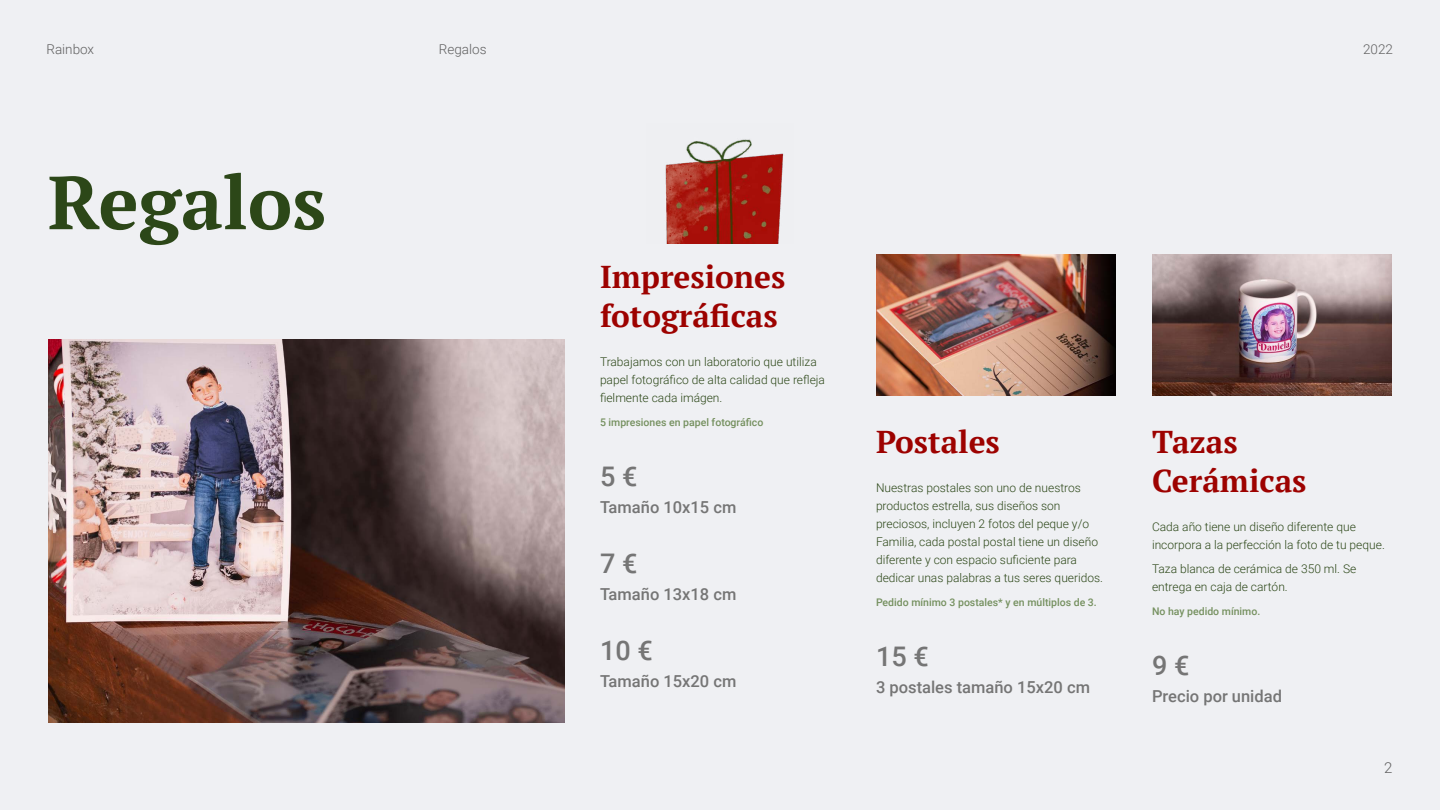
<style>
.page{position:relative;width:1440px;height:810px;background:#eff0f3}
.page>*{position:absolute;margin:0;border:0;box-sizing:border-box;transform-origin:0 0}
.t1{font:700 75px "PT Serif";color:#2c4718}
.t2{font:700 31.5px/39px "PT Serif";color:#9d0200}
.t3{font:500 27px "Roboto";color:#757575}
.t4{font:500 16.5px "Roboto";color:#757575}
.t5{font:300 15px "Roboto";color:#606060}
.t6{font:300 13.5px "Roboto";color:#606060}
.t7{font:300 12px/18px "Roboto";color:#2c4718}
.t8{font:500 10.5px "Roboto";color:#75905f}
</style>
<div class="page">
<img style="left:665px;top:139px;width:119px;height:104px">
<img style="left:48px;top:340px;width:516px;height:383px">
<img style="left:876px;top:255px;width:240px;height:141px">
<img style="left:1152px;top:255px;width:240px;height:141px">
<p class="t6" style="left:46px;top:40px;width:49px">Rainbox</p>
<p class="t6" style="left:439px;top:40px;width:49px">Regalos</p>
<p class="t6" style="left:1363px;top:40px;width:31px">2022</p>
<h1 class="t1" style="left:48px;top:152px;width:280px">Regalos</h1>
<h2 class="t2" style="left:600px;top:257px;width:187px">Impresiones fotográficas</h2>
<p class="t7" style="left:600px;top:352px;width:227px">Trabajamos con un laboratorio que utiliza papel fotográfico de alta calidad que refleja fielmente cada imágen.</p>
<p class="t8" style="left:600px;top:415px;width:165px">5 impresiones en papel fotográfico</p>
<h3 class="t3" style="left:600px;top:457px;width:39px">5 €</h3>
<h3 class="t4" style="left:600px;top:496px;width:138px">Tamaño 10x15 cm</h3>
<h3 class="t3" style="left:600px;top:544px;width:39px">7 €</h3>
<h3 class="t4" style="left:600px;top:583px;width:138px">Tamaño 13x18 cm</h3>
<h3 class="t3" style="left:600px;top:631px;width:54px">10 €</h3>
<h3 class="t4" style="left:600px;top:670px;width:138px">Tamaño 15x20 cm</h3>
<h2 class="t2" style="left:876px;top:422px;width:125px">Postales</h2>
<p class="t7" style="left:876px;top:478px;width:229px">Nuestras postales son uno de nuestros productos estrella, sus diseños son preciosos, incluyen 2 fotos del peque y/o Familia, cada postal postal tiene un diseño diferente y con espacio suficiente para dedicar unas palabras a tus seres queridos.</p>
<p class="t8" style="left:876px;top:595px;width:222px">Pedido mínimo 3 postales* y en múltiplos de 3.</p>
<h3 class="t3" style="left:876px;top:637px;width:54px">15 €</h3>
<h3 class="t4" style="left:876px;top:676px;width:216px">3 postales tamaño 15x20 cm</h3>
<h2 class="t2" style="left:1152px;top:422px;width:156px">Tazas<br>Cerámicas</h2>
<p class="t7" style="left:1152px;top:517px;width:234px">Cada año tiene un diseño diferente que incorpora a la perfección la foto de tu peque.</p>
<p class="t7" style="left:1152px;top:559px;width:206px">Taza blanca de cerámica de 350 ml. Se entrega en caja de cartón.</p>
<p class="t8" style="left:1152px;top:604px;width:110px">No hay pedido mínimo.</p>
<h3 class="t3" style="left:1152px;top:646px;width:39px">9 €</h3>
<h3 class="t4" style="left:1152px;top:685px;width:132px">Precio por unidad</h3>
<p class="t5" style="left:1384px;top:757px;width:10px">2</p>
</div>
